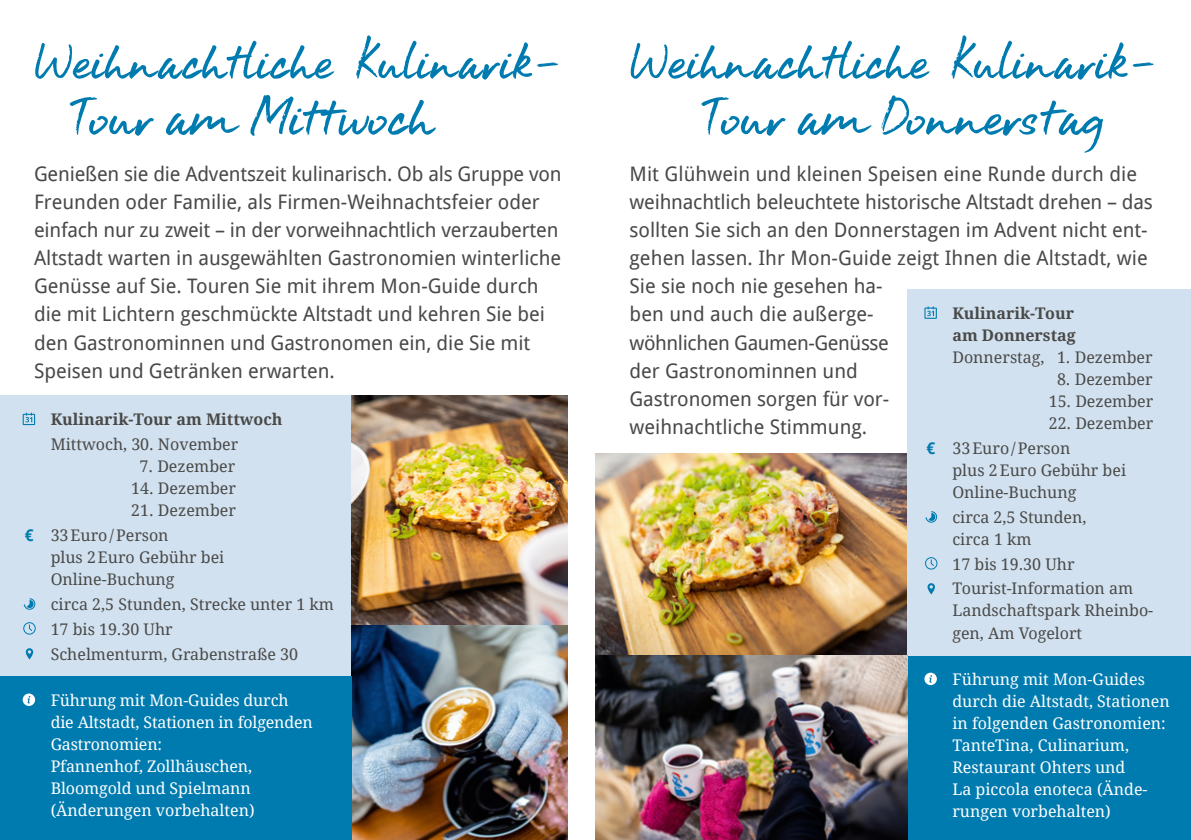
<style>
.page{position:relative;width:1191px;height:840px;background:#fff}
.page>*{position:absolute;margin:0;border:0;box-sizing:border-box;transform-origin:0 0}
.t1{font:96px "Aroha";color:#007baf}
.t2{font:92px "Aroha";color:#007baf}
.t3{font:20px/28px "Droid Sans";color:#494948}
.Info-Fließ{font:16px/22px "Droid Serif";color:#494948}
.Info-Fließ-2{font:16px/22px "Droid Serif";color:#fff}
.Info-Fließ-3{font:700 16px/22px "Droid Serif";color:#494948}
.s1{font-family:"Droid Sans";font-weight:700;color:#007baf}
.s2{font-weight:400}
</style>
<div class="page">
<div style="left:0;top:395px;width:351px;height:321px;background:#d2e1ef"></div>
<svg style="left:23px;top:412px;width:12px;height:13px"></svg>
<svg style="left:23px;top:598px;width:13px;height:12px"></svg>
<svg style="left:23px;top:622px;width:13px;height:12px"></svg>
<svg style="left:26px;top:648px;width:7px;height:11px"></svg>
<img style="left:351px;top:624px;width:216px;height:215px">
<img style="left:351px;top:395px;width:216px;height:229px">
<div style="left:0;top:676px;width:351px;height:163px;background:#007baf"></div>
<svg style="left:23px;top:693px;width:12px;height:12px"></svg>
<svg style="left:537px;top:62px;width:21px;height:5px"></svg>
<div style="left:907px;top:655px;width:284px;height:184px;background:#007baf"></div>
<svg style="left:924px;top:672px;width:13px;height:12px"></svg>
<img style="left:595px;top:453px;width:312px;height:202px">
<div style="left:907px;top:289px;width:284px;height:366px;background:#d2e1ef"></div>
<svg style="left:924px;top:306px;width:13px;height:12px"></svg>
<svg style="left:925px;top:511px;width:12px;height:12px"></svg>
<svg style="left:925px;top:557px;width:13px;height:12px"></svg>
<svg style="left:927px;top:583px;width:8px;height:11px"></svg>
<svg style="left:1132px;top:62px;width:21px;height:5px"></svg>
<img style="left:595px;top:655px;width:312px;height:184px">
<p class="t2" style="left:34px;top:14px;width:499px">Weihnachtliche Kulinarik</p>
<p class="t1" style="left:70px;top:67px;width:366px">Touram Mittwoch</p>
<p class="t3" style="left:34px;top:159px;width:529px">Genießen sie die Adventszeit kulinarisch. Ob als Gruppe von Freunden oder Familie, als Firmen-Weihnachtsfeier oder einfach nur zu zweit – in der vorweihnachtlich verzauberten Altstadt warten in ausgewählten Gastronomien winterliche Genüsse auf Sie. Touren Sie mit ihrem Mon-Guide durch die mit Lichtern geschmückte Altstadt und kehren Sie bei den Gastronominnen und Gastronomen ein, die Sie mit Speisen und Getränken erwarten.</p>
<p class="Info-Fließ-3" style="left:51px;top:407px;width:233px">Kulinarik-Tour am Mittwoch</p>
<p class="Info-Fließ" style="left:51px;top:432px;width:189px">Mittwoch, 30. November</p>
<p class="Info-Fließ" style="left:140px;top:454px;width:97px">7. Dezember</p>
<p class="Info-Fließ" style="left:131px;top:476px;width:106px">14. Dezember</p>
<p class="Info-Fließ" style="left:131px;top:498px;width:106px">21. Dezember</p>
<p class="Info-Fließ" style="left:51px;top:523px;width:175px;text-indent:-26px"><span class="s1">€</span> 33Euro/Person<br>plus 2Euro Gebühr bei<br>Online-Buchung</p>
<p class="Info-Fließ" style="left:51px;top:592px;width:285px">circa 2,5 Stunden, Strecke unter 1 km</p>
<p class="Info-Fließ" style="left:51px;top:617px;width:124px">17 bis 19.30 Uhr</p>
<p class="Info-Fließ" style="left:51px;top:642px;width:249px">Schelmenturm, Grabenstraße 30</p>
<p class="Info-Fließ-2" style="left:51px;top:688px;width:263px">Führung mit Mon-Guides durch die Altstadt, Stationen in folgenden<br>Gastronomien:<br>Pfannenhof, Zollhäuschen,<br>Bloomgold und Spielmann (Änderungen vorbehalten)</p>
<p class="t2" style="left:629px;top:14px;width:499px">Weihnachtliche Kulinarik</p>
<p class="t1" style="left:701px;top:67px;width:405px">Touram Donnerstag</p>
<p class="t3" style="left:629px;top:159px;width:525px">Mit Glühwein und kleinen Speisen eine Runde durch die weihnachtlich beleuchtete historische Altstadt drehen – das sollten Sie sich an den Donnerstagen im Advent nicht ent&shy;gehen lassen. Ihr Mon-Guide zeigt Ihnen die Altstadt, wie Sie sie noch nie gesehen ha-<br>ben und auch die außerge-<br>wöhnlichen Gaumen-Genüsse<br>der Gastronominnen und<br>Gastronomen sorgen für vor-<br>weihnachtliche Stimmung.</p>
<p class="Info-Fließ-3" style="left:952px;top:301px;width:202px">Kulinarik-Tour<br>am Donnerstag<br><span class="s2">Donnerstag, 1. Dezember</span></p>
<p class="Info-Fließ" style="left:1057px;top:367px;width:97px">8. Dezember</p>
<p class="Info-Fließ" style="left:1048px;top:389px;width:106px">15. Dezember</p>
<p class="Info-Fließ" style="left:1048px;top:411px;width:106px">22. Dezember</p>
<p class="Info-Fließ" style="left:952px;top:436px;width:175px;text-indent:-26px"><span class="s1">€</span> 33Euro/Person<br>plus 2Euro Gebühr bei<br>Online-Buchung</p>
<p class="Info-Fließ" style="left:952px;top:505px;width:135px">circa 2,5 Stunden, circa 1 km</p>
<p class="Info-Fließ" style="left:952px;top:552px;width:124px">17 bis 19.30 Uhr</p>
<p class="Info-Fließ" style="left:952px;top:577px;width:202px">Tourist-Information am<br>Landschaftspark Rheinbo&shy;gen, Am Vogelort</p>
<p class="Info-Fließ-2" style="left:952px;top:667px;width:219px">Führung mit Mon-Guides durch die Altstadt, Stationen in folgenden Gastronomien:<br>TanteTina, Culinarium,<br>Restaurant Ohters und<br>La piccola enoteca (Ände&shy;rungen vorbehalten)</p>
</div>
